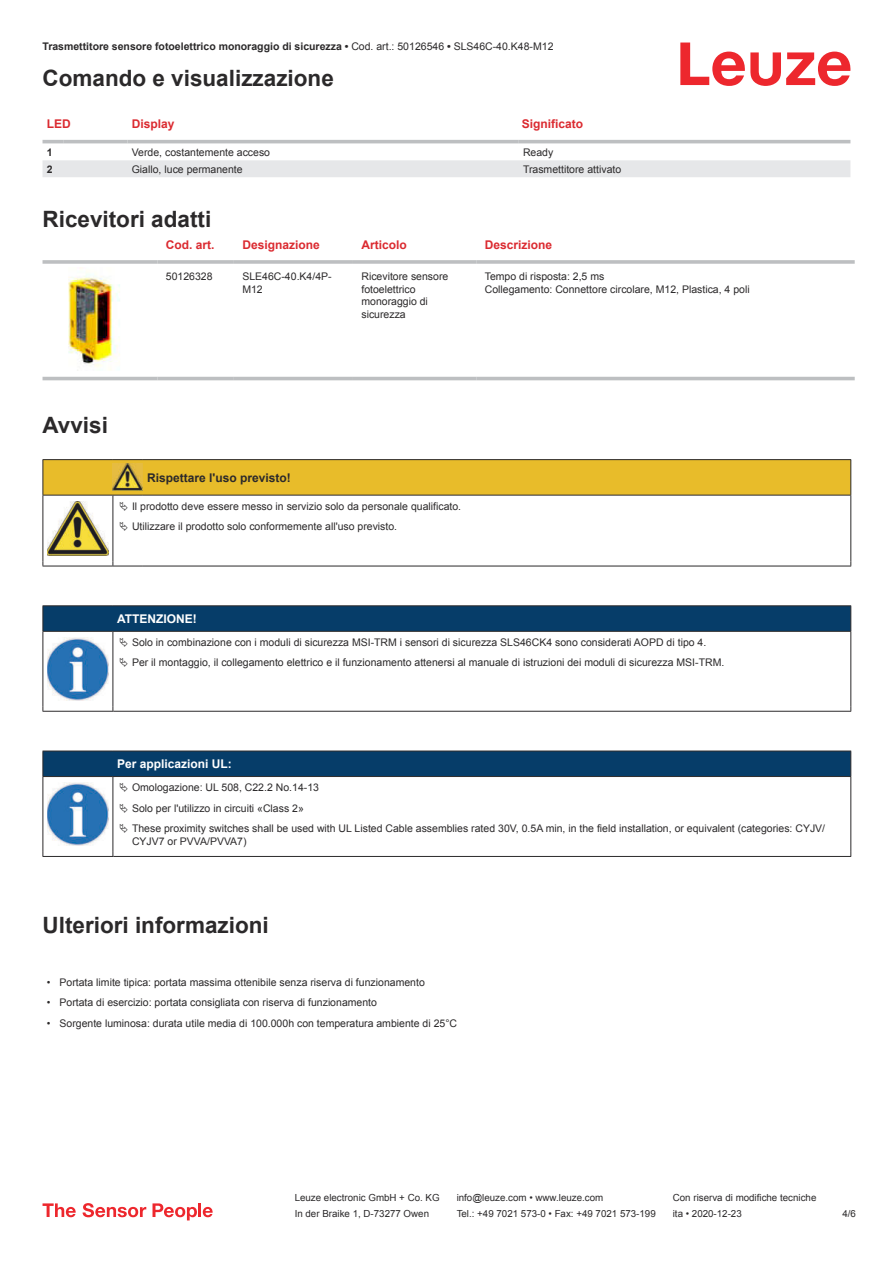
<style>
.page{position:relative;width:893px;height:1263px;background:#fff}
.page>*{position:absolute;margin:0;border:0;box-sizing:border-box;transform-origin:0 0}
.t1{font:700 22.5px "Arial";color:#2b292a}
.t2{font:700 12px "Arial";color:#db2a30}
.t3{font:700 12px "Arial";color:#fff}
.t4{font:700 12px "Arial";color:#2b292a}
.t5{font:10.5px/12.6px "Arial";color:#2b292a}
.t6{font:700 10.5px "Arial";color:#2b292a}
.t7{font:9.75px "Arial";color:#2b292a}
.s1{font-weight:400}
</style>
<div class="page">
<svg style="left:680px;top:43px;width:170px;height:43px"></svg>
<svg style="left:43px;top:143px;width:807px;height:34px"></svg>
<hr style="left:43px;top:140px;width:21px;height:3px;background:#bdbfc1">
<hr style="left:64px;top:140px;width:64px;height:3px;background:#bdbfc1">
<hr style="left:128px;top:140px;width:391px;height:3px;background:#bdbfc1">
<hr style="left:519px;top:140px;width:331px;height:3px;background:#bdbfc1">
<svg style="left:43px;top:267px;width:812px;height:114px"></svg>
<hr style="left:43px;top:260px;width:114px;height:4px;background:#bdbfc1">
<hr style="left:157px;top:260px;width:77px;height:4px;background:#c7c9ca">
<hr style="left:234px;top:260px;width:119px;height:4px;background:#bdbfc1">
<hr style="left:353px;top:260px;width:123px;height:4px;background:#bdbfc1">
<hr style="left:476px;top:260px;width:379px;height:4px;background:#c7c9ca">
<hr style="left:43px;top:377px;width:114px;height:3px;background:#bdbfc1">
<hr style="left:157px;top:377px;width:77px;height:3px;background:#bdbfc1">
<hr style="left:234px;top:377px;width:119px;height:3px;background:#bdbfc1">
<hr style="left:353px;top:377px;width:123px;height:3px;background:#bdbfc1">
<hr style="left:476px;top:377px;width:379px;height:3px;background:#bdbfc1">
<img style="left:52px;top:268px;width:79px;height:106px">
<svg style="left:43px;top:1203px;width:33px;height:14px"></svg>
<svg style="left:83px;top:1203px;width:63px;height:14px"></svg>
<svg style="left:153px;top:1203px;width:44px;height:17px"></svg>
<hr style="left:198px;top:1203px;width:3px;height:14px;background:#ed272d">
<svg style="left:203px;top:1207px;width:10px;height:10px"></svg>
<svg style="left:44px;top:537px;width:806px;height:29px"></svg>
<hr style="left:43px;top:459px;width:70px;height:1px;background:#2b292a">
<hr style="left:113px;top:459px;width:30px;height:1px;background:#2b292a">
<hr style="left:143px;top:459px;width:708px;height:1px;background:#2b292a">
<hr style="left:43px;top:495px;width:1px;height:66px;background:#2b292a">
<hr style="left:113px;top:495px;width:1px;height:66px;background:#2b292a">
<hr style="left:850px;top:495px;width:1px;height:66px;background:#2b292a">
<hr style="left:43px;top:566px;width:70px;height:1px;background:#2b292a">
<hr style="left:113px;top:566px;width:30px;height:1px;background:#2b292a">
<hr style="left:143px;top:566px;width:708px;height:1px;background:#2b292a">
<img style="left:47px;top:537px;width:61px;height:18px">
<svg style="left:44px;top:673px;width:806px;height:38px"></svg>
<hr style="left:43px;top:605px;width:70px;height:1px;background:#2b292a">
<hr style="left:113px;top:605px;width:738px;height:1px;background:#2b292a">
<hr style="left:43px;top:632px;width:1px;height:75px;background:#2b292a">
<hr style="left:113px;top:632px;width:1px;height:75px;background:#2b292a">
<hr style="left:850px;top:632px;width:1px;height:75px;background:#2b292a">
<hr style="left:43px;top:711px;width:70px;height:1px;background:#2b292a">
<hr style="left:113px;top:711px;width:738px;height:1px;background:#2b292a">
<img style="left:47px;top:673px;width:61px;height:27px">
<svg style="left:44px;top:777px;width:806px;height:79px"></svg>
<hr style="left:43px;top:776px;width:70px;height:1px;background:#2b292a">
<div style="left:43px;top:751px;width:808px;height:25px;background:#063d69"></div>
<hr style="left:113px;top:776px;width:738px;height:1px;background:#2b292a">
<hr style="left:43px;top:777px;width:1px;height:75px;background:#2b292a">
<hr style="left:113px;top:777px;width:1px;height:75px;background:#2b292a">
<hr style="left:850px;top:777px;width:1px;height:75px;background:#2b292a">
<hr style="left:43px;top:856px;width:70px;height:1px;background:#2b292a">
<hr style="left:113px;top:856px;width:738px;height:1px;background:#2b292a">
<img style="left:47px;top:783px;width:61px;height:63px">
<svg style="left:115px;top:777px;width:734px;height:74px"></svg>
<svg style="left:43px;top:460px;width:808px;height:77px"></svg>
<svg style="left:43px;top:606px;width:808px;height:67px"></svg>
<svg style="left:120px;top:783px;width:8px;height:9px"></svg>
<svg style="left:120px;top:803px;width:8px;height:9px"></svg>
<svg style="left:120px;top:823px;width:8px;height:10px"></svg>
<p class="t6" style="left:43px;top:43px;width:512px">Trasmettitore sensore fotoelettrico monoraggio di sicurezza • <span class="s1">Cod. art.: 50126546</span> • <span class="s1">SLS46C-40.K48-M12</span></p>
<h1 class="t1" style="left:43px;top:70px;width:293px">Comando e visualizzazione</h1>
<p class="t2" style="left:47px;top:119px;width:25px">LED</p>
<p class="t2" style="left:132px;top:119px;width:44px">Display</p>
<p class="t2" style="left:522px;top:119px;width:63px">Significato</p>
<p class="t6" style="left:47px;top:148px;width:7px">1</p>
<p class="t5" style="left:132px;top:147px;width:140px">Verde, costantemente acceso</p>
<p class="t5" style="left:523px;top:147px;width:32px">Ready</p>
<p class="t6" style="left:47px;top:165px;width:7px">2</p>
<p class="t5" style="left:132px;top:163px;width:112px">Giallo, luce permanente</p>
<p class="t5" style="left:523px;top:163px;width:100px">Trasmettitore attivato</p>
<h1 class="t1" style="left:43px;top:211px;width:170px">Ricevitori adatti</h1>
<p class="t2" style="left:166px;top:241px;width:50px">Cod. art.</p>
<p class="t2" style="left:242px;top:241px;width:79px">Designazione</p>
<p class="t2" style="left:361px;top:241px;width:47px">Articolo</p>
<p class="t2" style="left:485px;top:241px;width:69px">Descrizione</p>
<p class="t5" style="left:166px;top:271px;width:48px">50126328</p>
<p class="t5" style="left:242px;top:271px;width:91px">SLE46C-40.K4/4P-<br>M12</p>
<p class="t5" style="left:361px;top:271px;width:88px">Ricevitore sensore fotoelettrico monoraggio di sicurezza</p>
<p class="t5" style="left:485px;top:271px;width:266px">Tempo di risposta: 2,5 ms<br>Collegamento: Connettore circolare, M12, Plastica, 4 poli</p>
<h1 class="t1" style="left:43px;top:417px;width:67px">Avvisi</h1>
<p class="t4" style="left:147px;top:473px;width:145px">Rispettare l'uso previsto!</p>
<p class="t5" style="left:132px;top:497px;width:331px;line-height:20.2px">Il prodotto deve essere messo in servizio solo da personale qualificato.<br>Utilizzare il prodotto solo conformemente all'uso previsto.</p>
<p class="t3" style="left:117px;top:614px;width:81px">ATTENZIONE!</p>
<p class="t5" style="left:132px;top:633px;width:594px;line-height:20.2px">Solo in combinazione con i moduli di sicurezza MSI-TRM i sensori di sicurezza SLS46CK4 sono considerati AOPD di tipo 4.<br>Per il montaggio, il collegamento elettrico e il funzionamento attenersi al manuale di istruzioni dei moduli di sicurezza MSI-TRM.</p>
<p class="t3" style="left:117px;top:759px;width:116px">Per applicazioni UL:</p>
<p class="t5" style="left:132px;top:778px;width:695px;line-height:20.2px">Omologazione: UL 508, C22.2 No.14-13<br>Solo per l'utilizzo in circuiti «Class 2»<br>These proximity switches shall be used with UL Listed Cable assemblies rated 30V, 0.5A min, in the field installation, or equivalent (categories: CYJV/</p>
<p class="t5" style="left:132px;top:835px;width:116px">CYJV7 or PVVA/PVVA7)</p>
<h1 class="t1" style="left:43px;top:917px;width:228px">Ulteriori informazioni</h1>
<p class="t5" style="left:47px;top:977px;width:380px">• Portata limite tipica: portata massima ottenibile senza riserva di funzionamento</p>
<p class="t5" style="left:47px;top:997px;width:332px">• Portata di esercizio: portata consigliata con riserva di funzionamento</p>
<p class="t5" style="left:47px;top:1017px;width:412px">• Sorgente luminosa: durata utile media di 100.000h con temperatura ambiente di 25°C</p>
<p class="t7" style="left:295px;top:1194px;width:146px">Leuze electronic GmbH + Co. KG</p>
<p class="t7" style="left:457px;top:1194px;width:148px">info@leuze.com • www.leuze.com</p>
<p class="t7" style="left:673px;top:1194px;width:145px">Con riserva di modifiche tecniche</p>
<p class="t7" style="left:295px;top:1210px;width:136px">In der Braike 1, D-73277 Owen</p>
<p class="t7" style="left:457px;top:1210px;width:201px">Tel.: +49 7021 573-0 • Fax: +49 7021 573-199</p>
<p class="t7" style="left:673px;top:1210px;width:70px">ita • 2020-12-23</p>
<p class="t7" style="left:842px;top:1210px;width:15px">4 /6</p>
</div>
